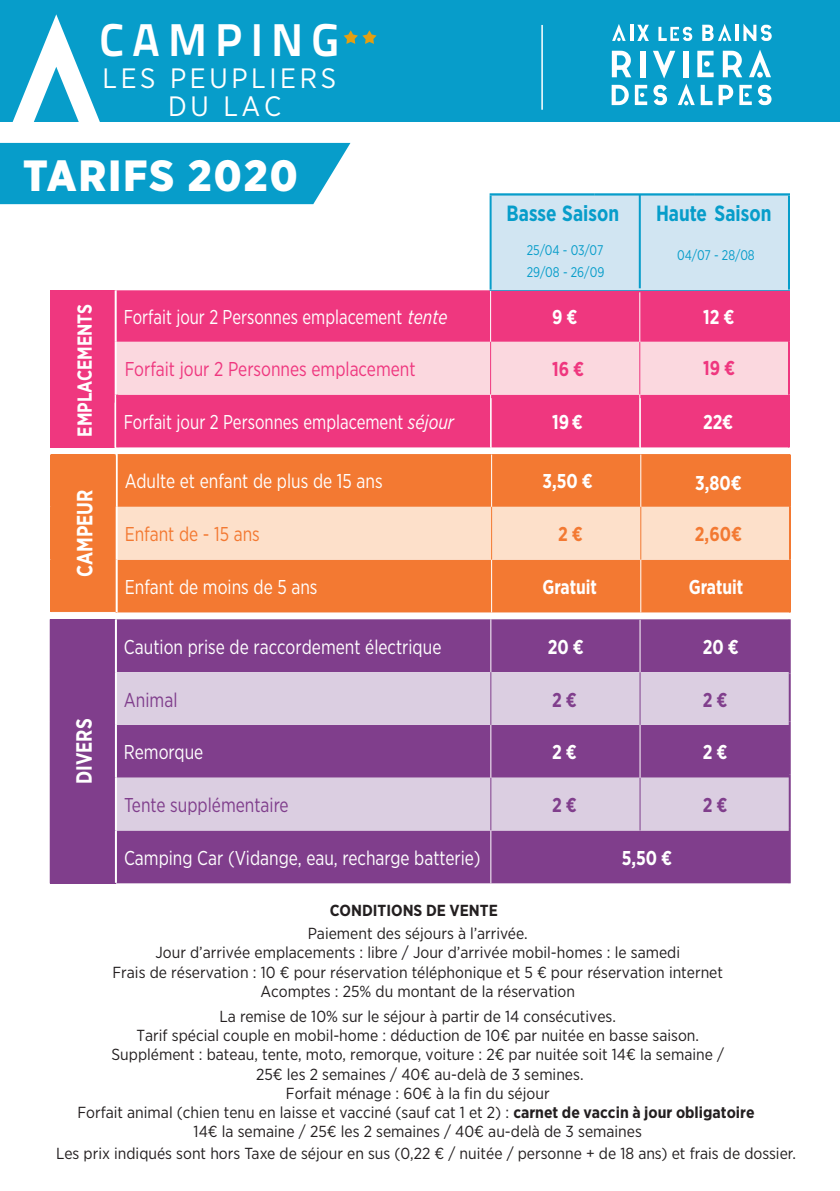
<style>
.page{position:relative;width:840px;height:1191px;background:#fff}
.page>*{position:absolute;margin:0;border:0;box-sizing:border-box;transform-origin:0 0}
.t1{font:700 46px "Titillium Text 22 L";letter-spacing:.175em;color:#fff}
.t2{font:900 43.6px "Gotham Narrow";letter-spacing:.05em;color:#fff}
.t3{font:28px/28px "Gotham Narrow";letter-spacing:.13em;color:#fff;text-align:center}
.t4{font:700 22px "Gotham Narrow";color:#079dca;scale:.89 1}
.t5{font:700 22px "Gotham Narrow";color:#fff;scale:.89 1}
.t6{font:700 20.2px "Gotham Narrow";color:#fff;scale:.89 1}
.t7{font:20px "Gotham Narrow";color:#fff;scale:.89 1}
.t8{font:20px "Gotham Narrow";color:#fff;scale:.85 1}
.t9{font:700 20px "Gotham Narrow";color:#fff;scale:.89 1}
.t10{font:20px "Gotham Narrow";color:#ef377f;scale:.89 1}
.t11{font:20px "Gotham Narrow";color:#803e8c;scale:.89 1}
.t12{font:20px "Gotham Narrow";color:#f37932;scale:.89 1}
.t13{font:700 20px "Gotham Narrow";color:#803e8c;scale:.89 1}
.t14{font:700 20px "Gotham Narrow";color:#f37932;scale:.89 1}
.t15{font:700 20px "Gotham Narrow";color:#ef377f;scale:.89 1}
.t16{font:16px/19.2px "Gotham Narrow";color:#231f20;text-align:center}
.t17{font:700 16px "Gotham Narrow";color:#231f20}
.t18{font:14px/21.8px "Gotham Narrow";color:#079dca;scale:.89 1}
.s1{font-style:italic}
.s2{font-weight:700}
</style>
<div class="page">
<div style="left:50px;top:290px;width:66px;height:157px;background:#ef377f"></div>
<div style="left:117px;top:290px;width:670px;height:157px;background:#ef377f"></div>
<div style="left:117px;top:342px;width:670px;height:52px;background:#fbd8df"></div>
<div style="left:51px;top:454px;width:66px;height:158px;background:#f37932"></div>
<div style="left:118px;top:454px;width:670px;height:158px;background:#f37932"></div>
<div style="left:118px;top:507px;width:670px;height:52px;background:#fde0ca"></div>
<div style="left:50px;top:619px;width:66px;height:264px;background:#803e8c"></div>
<div style="left:117px;top:619px;width:671px;height:264px;background:#803e8c"></div>
<svg style="left:117px;top:672px;width:671px;height:158px;background:#bc9ec4"></svg>
<hr style="left:115px;top:290px;width:2px;height:52px;background:#fff">
<hr style="left:115px;top:342px;width:2px;height:52px;background:#fff">
<hr style="left:115px;top:394px;width:2px;height:53px;background:#fff">
<hr style="left:490px;top:291px;width:1px;height:51px;background:#fff">
<hr style="left:639px;top:292px;width:1px;height:51px;background:#fff">
<hr style="left:490px;top:342px;width:1px;height:52px;background:#ef377f">
<hr style="left:639px;top:342px;width:1px;height:52px;background:#ef377f">
<hr style="left:490px;top:394px;width:1px;height:53px;background:#fff">
<hr style="left:639px;top:394px;width:1px;height:53px;background:#fff">
<hr style="left:787px;top:291px;width:2px;height:51px;background:#ef377f">
<hr style="left:787px;top:342px;width:2px;height:52px;background:#ef377f">
<hr style="left:787px;top:394px;width:2px;height:53px;background:#ef377f">
<hr style="left:116px;top:454px;width:2px;height:53px;background:#fff">
<hr style="left:116px;top:507px;width:2px;height:52px;background:#fff">
<hr style="left:491px;top:454px;width:1px;height:53px;background:#fff">
<hr style="left:640px;top:454px;width:1px;height:53px;background:#fff">
<hr style="left:116px;top:559px;width:2px;height:53px;background:#fff">
<hr style="left:115px;top:619px;width:2px;height:53px;background:#fff">
<hr style="left:115px;top:672px;width:2px;height:53px;background:#fff">
<hr style="left:115px;top:725px;width:2px;height:52px;background:#fff">
<hr style="left:491px;top:559px;width:1px;height:53px;background:#fff">
<hr style="left:640px;top:559px;width:1px;height:53px;background:#fff">
<hr style="left:788px;top:559px;width:2px;height:53px;background:#f37932">
<hr style="left:115px;top:777px;width:2px;height:53px;background:#fff">
<hr style="left:115px;top:830px;width:2px;height:53px;background:#fff">
<hr style="left:788px;top:774px;width:2px;height:53px;background:#803e8c">
<hr style="left:788px;top:827px;width:2px;height:56px;background:#803e8c">
<hr style="left:594px;top:290px;width:100px;height:1px;background:#079dca">
<hr style="left:694px;top:290px;width:95px;height:1px;background:#079dca">
<hr style="left:489px;top:290px;width:105px;height:1px;background:#079dca">
<hr style="left:50px;top:454px;width:2px;height:53px;background:#f37932">
<hr style="left:50px;top:507px;width:2px;height:52px;background:#f37932">
<hr style="left:50px;top:559px;width:2px;height:53px;background:#f37932">
<hr style="left:788px;top:454px;width:2px;height:53px;background:#f37932">
<hr style="left:788px;top:507px;width:2px;height:52px;background:#f37932">
<hr style="left:491px;top:507px;width:1px;height:52px;background:#f37932">
<hr style="left:640px;top:507px;width:1px;height:52px;background:#f37932">
<hr style="left:788px;top:619px;width:2px;height:54px;background:#803e8c">
<hr style="left:788px;top:673px;width:2px;height:48px;background:#803e8c">
<hr style="left:788px;top:721px;width:2px;height:53px;background:#803e8c">
<hr style="left:490px;top:619px;width:1px;height:53px;background:#fff">
<hr style="left:639px;top:620px;width:1px;height:52px;background:#fff">
<hr style="left:490px;top:725px;width:1px;height:52px;background:#fff">
<hr style="left:639px;top:725px;width:1px;height:52px;background:#fff">
<hr style="left:490px;top:672px;width:1px;height:53px;background:#803e8c">
<hr style="left:639px;top:672px;width:1px;height:53px;background:#803e8c">
<hr style="left:490px;top:777px;width:1px;height:53px;background:#803e8c">
<hr style="left:639px;top:777px;width:1px;height:53px;background:#803e8c">
<hr style="left:490px;top:830px;width:1px;height:53px;background:#fff">
<div style="left:0;top:143px;width:350px;height:61px;background:#079dca"></div>
<div style="left:0;top:0;width:839px;height:122px;background:#079dca"></div>
<hr style="left:629px;top:25px;width:3px;height:16px;background:#fff">
<svg style="left:637px;top:25px;width:11px;height:16px"></svg>
<hr style="left:735px;top:25px;width:3px;height:16px;background:#fff">
<svg style="left:743px;top:24px;width:28px;height:17px"></svg>
<svg style="left:612px;top:24px;width:13px;height:17px"></svg>
<svg style="left:702px;top:24px;width:29px;height:17px"></svg>
<svg style="left:658px;top:27px;width:34px;height:14px"></svg>
<svg style="left:611px;top:50px;width:160px;height:55px"></svg>
<hr style="left:541px;top:25px;width:1px;height:85px;background:#fff">
<svg style="left:12px;top:14px;width:88px;height:108px"></svg>
<svg style="left:343px;top:30px;width:33px;height:14px"></svg>
<div style="left:490px;top:195px;width:298px;height:95px;background:#d1e5f2"></div>
<hr style="left:594px;top:193px;width:100px;height:2px;background:#079dca">
<hr style="left:694px;top:193px;width:95px;height:2px;background:#079dca">
<hr style="left:787px;top:195px;width:2px;height:94px;background:#079dca">
<hr style="left:489px;top:193px;width:105px;height:2px;background:#079dca">
<hr style="left:489px;top:195px;width:2px;height:94px;background:#079dca">
<hr style="left:638px;top:194px;width:2px;height:94px;background:#079dca">
<hr style="left:116px;top:394px;width:2px;height:53px;background:#ef377f">
<h1 class="t1" style="left:99px;top:4px;width:241px">CAMPING</h1>
<h3 class="t3" style="left:102px;top:63px;width:235px">LES PEUPLIERS<br>DU LAC</h3>
<h2 class="t2" style="left:23px;top:147px;width:276px">TARIFS 2020</h2>
<h3 class="t4" style="left:506px;top:199px;width:128px">Basse Saison</h3>
<p class="t18" style="left:526px;top:239px;width:89px">25/04 - 03/07<br>29/08 - 26/09</p>
<h3 class="t4" style="left:655px;top:199px;width:131px">Haute Saison</h3>
<p class="t18" style="left:677px;top:243px;width:88px">04/07 - 28/08</p>
<p class="t6" style="left:72px;top:436px;width:150px;rotate:-90deg">EMPLACEMENTS</p>
<p class="t8" style="left:124px;top:304px;width:382px">Forfait jour 2 Personnes emplacement <span class="s1">tente</span></p>
<p class="t9" style="left:552px;top:304px;width:30px">9 €</p>
<p class="t9" style="left:702px;top:304px;width:37px">12 €</p>
<p class="t15" style="left:552px;top:356px;width:37px">16 €</p>
<p class="t15" style="left:702px;top:355px;width:37px">19 €</p>
<p class="t10" style="left:125px;top:357px;width:328px">Forfait jour 2 Personnes emplacement</p>
<p class="t8" style="left:124px;top:409px;width:390px">Forfait jour 2 Personnes emplacement <span class="s1">séjour</span></p>
<p class="t9" style="left:552px;top:409px;width:36px">19 €</p>
<p class="t9" style="left:702px;top:409px;width:35px">22€</p>
<h3 class="t5" style="left:71px;top:577px;width:100px;rotate:-90deg">CAMPEUR</h3>
<h3 class="t5" style="left:70px;top:784px;width:75px;rotate:-90deg">DIVERS</h3>
<p class="t7" style="left:125px;top:469px;width:291px">Adulte et enfant de plus de 15 ans</p>
<p class="t9" style="left:542px;top:468px;width:58px">3,50 €</p>
<p class="t9" style="left:694px;top:470px;width:54px">3,80€</p>
<p class="t12" style="left:125px;top:522px;width:153px">Enfant de - 15 ans</p>
<p class="t14" style="left:558px;top:521px;width:29px">2 €</p>
<p class="t14" style="left:694px;top:521px;width:54px">2,60€</p>
<p class="t7" style="left:125px;top:574px;width:218px">Enfant de moins de 5 ans</p>
<p class="t9" style="left:542px;top:574px;width:63px">Gratuit</p>
<p class="t9" style="left:688px;top:574px;width:63px">Gratuit</p>
<p class="t7" style="left:124px;top:634px;width:358px">Caution prise de raccordement électrique</p>
<p class="t9" style="left:547px;top:634px;width:42px">20 €</p>
<p class="t9" style="left:702px;top:634px;width:42px">20 €</p>
<p class="t11" style="left:124px;top:687px;width:62px">Animal</p>
<p class="t13" style="left:551px;top:686px;width:29px">2 €</p>
<p class="t13" style="left:702px;top:686px;width:29px">2 €</p>
<p class="t7" style="left:124px;top:740px;width:91px">Remorque</p>
<p class="t9" style="left:551px;top:739px;width:29px">2 €</p>
<p class="t9" style="left:702px;top:739px;width:29px">2 €</p>
<p class="t11" style="left:124px;top:792px;width:186px">Tente supplémentaire</p>
<p class="t13" style="left:551px;top:792px;width:29px">2 €</p>
<p class="t13" style="left:702px;top:792px;width:29px">2 €</p>
<p class="t7" style="left:124px;top:845px;width:402px">Camping Car (Vidange, eau, recharge batterie)</p>
<p class="t9" style="left:621px;top:845px;width:58px">5,50 €</p>
<p class="t17" style="left:330px;top:900px;width:169px">CONDITIONS DE VENTE</p>
<p class="t16" style="left:112px;top:923px;width:611px">Paiement des séjours à l’arrivée.<br>Jour d’arrivée emplacements : libre / Jour d’arrivée mobil-homes : le samedi<br>Frais de réservation : 10 € pour réservation téléphonique et 5 € pour réservation internet Acomptes : 25% du montant de la réservation</p>
<p class="t16" style="left:77px;top:1006px;width:678px">La remise de 10% sur le séjour à partir de 14 consécutives.<br>Tarif spécial couple en mobil-home : déduction de 10€ par nuitée en basse saison.<br>Supplément : bateau, tente, moto, remorque, voiture : 2€ par nuitée soit 14€ la semaine /<br>25€ les 2 semaines / 40€ au-delà de 3 semines.<br>Forfait ménage : 60€ à la fin du séjour<br>Forfait animal (chien tenu en laisse et vacciné (sauf cat 1 et 2) : <span class="s2">carnet de vaccin à jour obligatoire </span>14€ la semaine / 25€ les 2 semaines / 40€ au-delà de 3 semaines</p>
<p class="t16" style="left:56px;top:1143px;width:740px">Les prix indiqués sont hors Taxe de séjour en sus (0,22 € / nuitée / personne + de 18 ans) et frais de dossier.</p>
</div>
